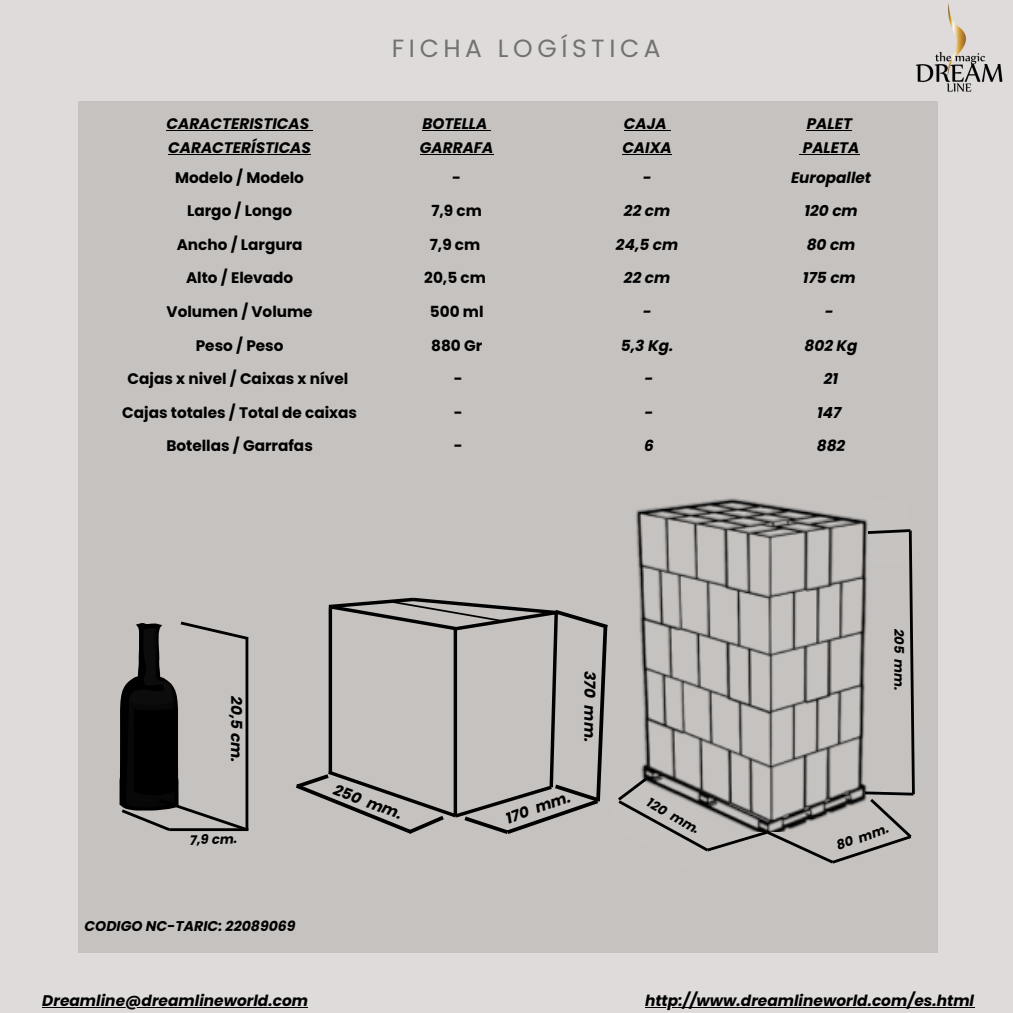
<style>
.page{position:relative;width:1013px;height:1013px;background:#fff}
.page>*{position:absolute;margin:0;border:0;box-sizing:border-box;transform-origin:0 0}
.t1{font:24.88px "Poppins";letter-spacing:.185em;color:#727272}
.t2{font:italic 700 15.38px "Poppins";color:#000}
.t3{font:700 15.25px "Poppins";color:#000}
.t4{font:italic 700 15.25px/24.1px "Poppins";color:#000}
.t5{font:italic 700 14.12px "Poppins";color:#000}
.t6{font:italic 700 13.12px "Poppins";color:#000}
</style>
<div class="page">
<div style="left:0;top:0;width:1012px;height:1012px;background:#dfdbdb"></div>
<hr style="left:645px;top:1006px;width:329px;height:1px;background:#000">
<hr style="left:42px;top:1006px;width:266px;height:1px;background:#000">
<div style="left:78px;top:101px;width:859px;height:851px;background:#c0bdba"></div>
<svg style="left:296px;top:498px;width:619px;height:366px"></svg>
<svg style="left:119px;top:621px;width:130px;height:210px"></svg>
<img style="left:915px;top:3px;width:88px;height:89px">
<hr style="left:166px;top:130px;width:143px;height:1px;background:#000">
<hr style="left:168px;top:154px;width:143px;height:1px;background:#000">
<hr style="left:422px;top:130px;width:65px;height:1px;background:#000">
<hr style="left:420px;top:154px;width:73px;height:1px;background:#000">
<hr style="left:624px;top:130px;width:43px;height:1px;background:#000">
<hr style="left:622px;top:154px;width:50px;height:1px;background:#000">
<hr style="left:806px;top:130px;width:46px;height:1px;background:#000">
<hr style="left:802px;top:154px;width:57px;height:1px;background:#000">
<h3 class="t4" style="left:166px;top:112px;width:146px">CARACTERISTICAS<br>CARACTERÍSTICAS</h3>
<h3 class="t3" style="left:175px;top:167px;width:130px">Modelo / Modelo</h3>
<h3 class="t3" style="left:187px;top:200px;width:106px">Largo / Longo</h3>
<h3 class="t3" style="left:177px;top:234px;width:127px">Ancho / Largura</h3>
<h3 class="t3" style="left:186px;top:267px;width:109px">Alto / Elevado</h3>
<h3 class="t3" style="left:167px;top:301px;width:148px">Volumen / Volume</h3>
<h3 class="t3" style="left:196px;top:334px;width:89px">Peso / Peso</h3>
<h3 class="t3" style="left:128px;top:368px;width:222px">Cajas x nivel / Caixas x nível</h3>
<h3 class="t3" style="left:122px;top:402px;width:236px">Cajas totales / Total de caixas</h3>
<h3 class="t3" style="left:166px;top:435px;width:148px">Botellas / Garrafas</h3>
<h3 class="t1" style="left:392px;top:31px;width:270px">FICHA LOGÍSTICA</h3>
<p class="t4" style="left:420px;top:112px;width:75px">BOTELLA<br>GARRAFA</p>
<p class="t3" style="left:452px;top:167px;width:10px">-</p>
<p class="t3" style="left:431px;top:200px;width:52px">7,9 cm</p>
<p class="t3" style="left:430px;top:234px;width:52px">7,9 cm</p>
<p class="t3" style="left:424px;top:267px;width:63px">20,5 cm</p>
<p class="t3" style="left:430px;top:301px;width:55px">500 ml</p>
<p class="t3" style="left:431px;top:334px;width:53px">880 Gr</p>
<p class="t3" style="left:454px;top:368px;width:10px">-</p>
<p class="t3" style="left:454px;top:402px;width:10px">-</p>
<p class="t3" style="left:454px;top:435px;width:10px">-</p>
<h3 class="t4" style="left:622px;top:112px;width:51px">CAJA<br>CAIXA</h3>
<h3 class="t4" style="left:642px;top:165px;width:10px">-</h3>
<h3 class="t4" style="left:624px;top:199px;width:48px">22 cm</h3>
<h3 class="t4" style="left:616px;top:232px;width:64px">24,5 cm</h3>
<h3 class="t4" style="left:624px;top:266px;width:48px">22 cm</h3>
<h3 class="t4" style="left:642px;top:299px;width:10px">-</h3>
<h3 class="t4" style="left:621px;top:333px;width:54px">5,3 Kg.</h3>
<h3 class="t4" style="left:644px;top:367px;width:10px">-</h3>
<h3 class="t4" style="left:644px;top:400px;width:10px">-</h3>
<h3 class="t4" style="left:644px;top:434px;width:11px">6</h3>
<p class="t4" style="left:248px;top:696px;width:68px;rotate:90deg">20,5 cm.</p>
<h3 class="t4" style="left:601px;top:671px;width:72px;rotate:90deg">370 mm.</h3>
<h3 class="t6" style="left:190px;top:830px;width:49px;rotate:-2deg">7,9 cm.</h3>
<h2 class="t5" style="left:84px;top:916px;width:213px">CODIGO NC-TARIC: 22089069</h2>
<p class="t4" style="left:338px;top:778px;width:74px;rotate:20deg">250 mm.</p>
<p class="t4" style="left:502px;top:807px;width:69px;rotate:-19deg">170 mm.</p>
<h3 class="t6" style="left:652px;top:793px;width:60px;rotate:29deg">120 mm.</h3>
<p class="t4" style="left:802px;top:112px;width:58px">PALET<br>PALETA</p>
<p class="t4" style="left:791px;top:165px;width:82px">Europallet</p>
<p class="t4" style="left:804px;top:199px;width:55px">120 cm</p>
<p class="t4" style="left:806px;top:232px;width:50px">80 cm</p>
<p class="t4" style="left:803px;top:266px;width:54px">175 cm</p>
<p class="t4" style="left:825px;top:299px;width:10px">-</p>
<p class="t4" style="left:804px;top:333px;width:55px">802 Kg</p>
<p class="t4" style="left:823px;top:367px;width:16px">21</p>
<p class="t4" style="left:817px;top:400px;width:26px">147</p>
<p class="t4" style="left:816px;top:434px;width:30px">882</p>
<p class="t6" style="left:908px;top:628px;width:64px;rotate:90deg">205 mm.</p>
<h3 class="t6" style="left:833px;top:837px;width:56px;rotate:-20deg">80 mm.</h3>
<p class="t2" style="left:42px;top:989px;width:267px">Dreamline@dreamlineworld.com</p>
<h1 class="t2" style="left:645px;top:989px;width:330px">http://www.dreamlineworld.com/es.html</h1>
</div>
